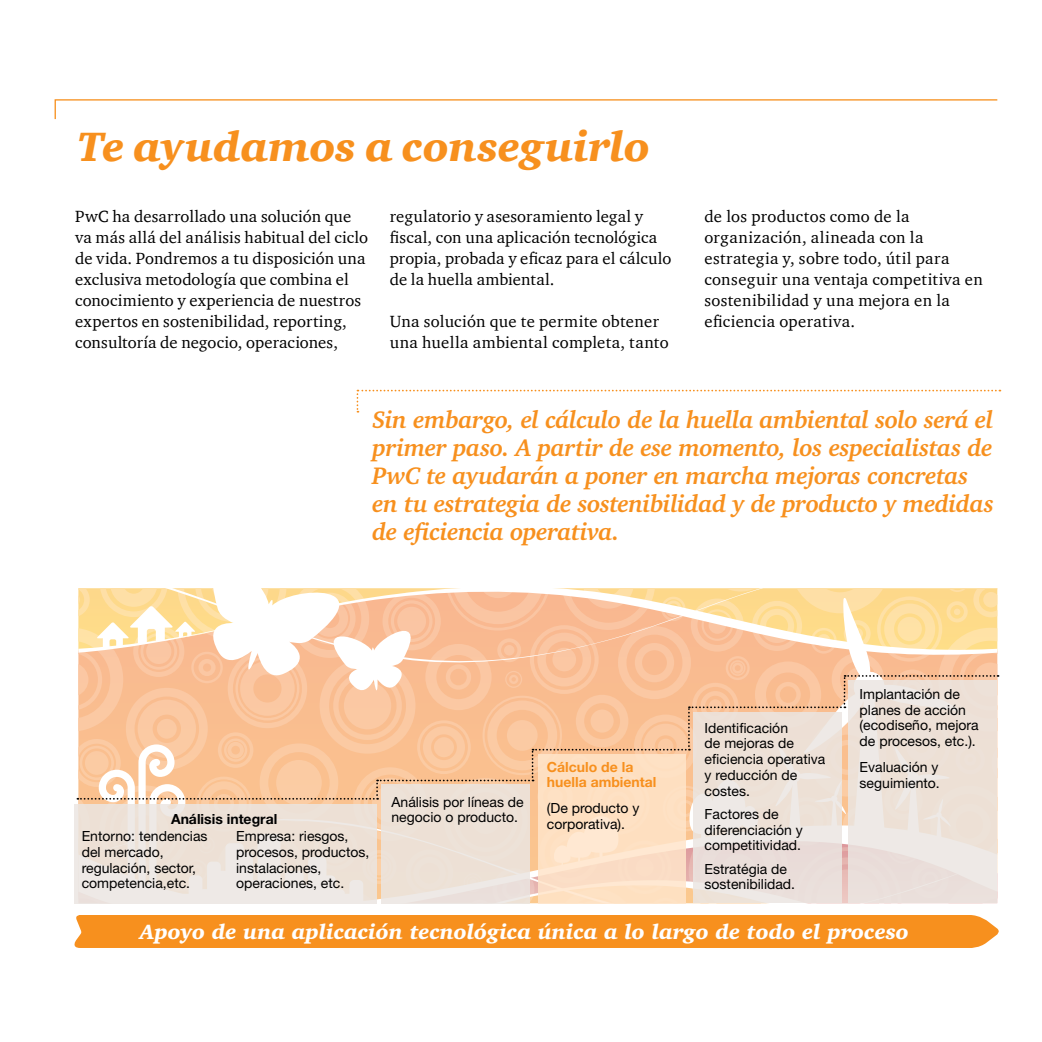
<style>
.page{position:relative;width:1042px;height:1042px;background:#fff}
.page>*{position:absolute;margin:0;border:0;box-sizing:border-box;transform-origin:0 0}
.t1{font:italic 900 42px "ITC Charter Com";color:#f7901e}
.t2{font:italic 700 24.5px/28px "Charter IT Cby BT";letter-spacing:-.02em;color:#f7901e}
.t3{font:italic 900 21px "Charter IT Cby BT";color:#fff}
.t4{font:16.62px/21px "ITC Charter Com";letter-spacing:.01em;color:#000}
.t5{font:14px/15.8px "Helvetica Neue LT Std";color:#000}
.t6{font:700 14px/15.8px "Helvetica Neue LT Std";color:#f7901e}
.t7{font:700 14px "Helvetica Neue LT Std";color:#000}
</style>
<div class="page">
<svg style="left:54px;top:99px;width:944px;height:21px"></svg>
<svg style="left:356px;top:390px;width:644px;height:22px"></svg>
<svg style="left:77px;top:588px;width:921px;height:315px;background:#f5d6ba"></svg>
<div style="left:74px;top:915px;width:925px;height:33px;background:#f7901e"></div>
<h1 class="t1" style="left:77px;top:121px;width:574px">Te ayudamos a conseguirlo</h1>
<p class="t4" style="left:75px;top:206px;width:294px">PwC ha desarrollado una solución que va más allá del análisis habitual del ciclo de vida. Pondremos a tu disposición una exclusiva metodología que combina el conocimiento y experiencia de nuestros expertos en sostenibilidad, reporting, consultoría de negocio, operaciones,</p>
<p class="t4" style="left:390px;top:206px;width:283px">regulatorio y asesoramiento legal y fiscal, con una aplicación tecnológica propia, probada y eficaz para el cálculo de la huella ambiental.</p>
<p class="t4" style="left:390px;top:311px;width:280px">Una solución que te permite obtener una huella ambiental completa, tanto</p>
<p class="t4" style="left:704px;top:206px;width:280px">de los productos como de la organización, alineada con la estrategia y, sobre todo, útil para conseguir una ventaja competitiva en sostenibilidad y una mejora en la eficiencia operativa.</p>
<p class="t2" style="left:372px;top:405px;width:623px">Sin embargo, el cálculo de la huella ambiental solo será el primer paso. A partir de ese momento, los especialistas de PwC te ayudarán a poner en marcha mejoras concretas en tu estrategia de sostenibilidad y de producto y medidas de eficiencia operativa.</p>
<p class="t7" style="left:171px;top:810px;width:108px">Análisis integral</p>
<p class="t5" style="left:236px;top:828px;width:135px">Empresa: riesgos, procesos, productos, instalaciones, operaciones, etc.</p>
<p class="t5" style="left:82px;top:828px;width:127px">Entorno: tendencias del mercado, regulación, sector, competencia,etc.</p>
<p class="t5" style="left:391px;top:793px;width:134px">Análisis por líneas de negocio o producto.</p>
<p class="t6" style="left:547px;top:758px;width:111px">Cálculo de la huella ambiental</p>
<p class="t5" style="left:547px;top:800px;width:94px">(De producto y corporativa).</p>
<p class="t5" style="left:704px;top:719px;width:122px">Identificación<br>de mejoras de eficiencia operativa y reducción de costes.</p>
<p class="t5" style="left:704px;top:806px;width:100px">Factores de diferenciación y competitividad.</p>
<p class="t5" style="left:704px;top:860px;width:92px">Estratégia de sostenibilidad.</p>
<p class="t5" style="left:859px;top:686px;width:121px">Implantación de planes de acción (ecodiseño, mejora de procesos, etc.).</p>
<p class="t5" style="left:859px;top:759px;width:82px">Evaluación y seguimiento.</p>
<p class="t3" style="left:140px;top:919px;width:770px">Apoyo de una aplicación tecnológica única a lo largo de todo el proceso</p>
</div>
